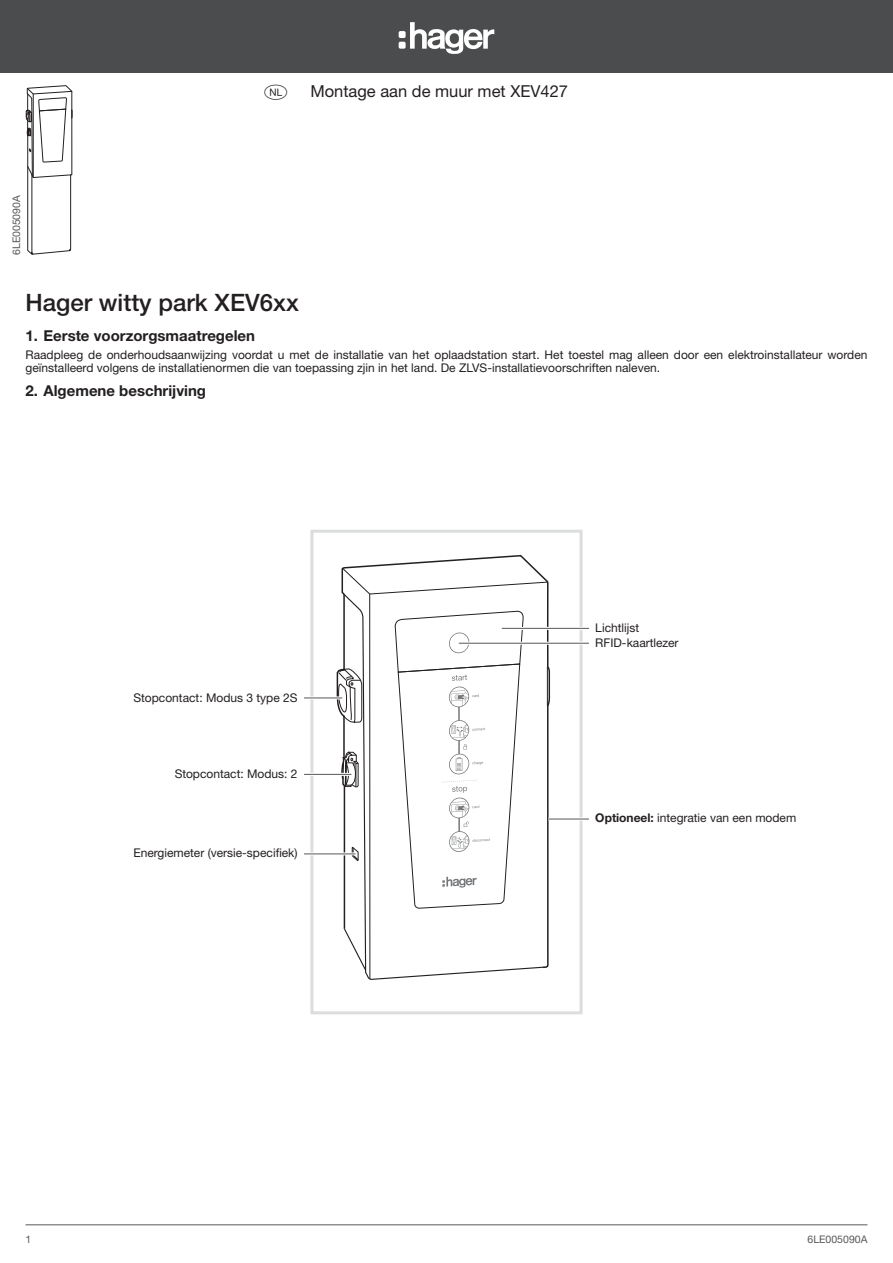
<style>
.page{position:relative;width:893px;height:1263px;background:#fff}
.page>*{position:absolute;margin:0;border:0;box-sizing:border-box;transform-origin:0 0}
.t1{font:500 24px "Helvetica Neue LTW1 G";color:#231f20}
.t2{font:16.5px "Helvetica Neue LTW1 G";color:#231f20}
.t3{font:16.5px "Hager Langues";color:#231f20}
.t4{font:700 15px "Helvetica Neue LTW1 G";color:#231f20}
.t5{font:12px/12.8px "Helvetica Neue LTW1 G";color:#231f20}
.t6{font:10.5px "Helvetica Neue LTW1 G";color:#57585a}
.s1{font-weight:700}
</style>
<div class="page">
<svg style="left:310px;top:529px;width:273px;height:486px"></svg>
<hr style="left:459px;top:642px;width:130px;height:3px;background:#fff">
<hr style="left:304px;top:696px;width:38px;height:3px;background:#fff">
<hr style="left:304px;top:773px;width:47px;height:3px;background:#fff">
<hr style="left:549px;top:817px;width:40px;height:3px;background:#fff">
<hr style="left:304px;top:852px;width:51px;height:3px;background:#fff">
<hr style="left:502px;top:627px;width:87px;height:3px;background:#fff">
<hr style="left:26px;top:1224px;width:841px;height:1px;background:#57585a">
<div style="left:0;top:0;width:893px;height:72px;background:#4b4c4d"></div>
<svg style="left:399px;top:22px;width:95px;height:32px"></svg>
<svg style="left:26px;top:85px;width:47px;height:170px"></svg>
<hr style="left:459px;top:643px;width:130px;height:1px;background:#57585a">
<hr style="left:304px;top:698px;width:38px;height:1px;background:#57585a">
<hr style="left:304px;top:774px;width:47px;height:1px;background:#57585a">
<hr style="left:549px;top:819px;width:40px;height:1px;background:#57585a">
<hr style="left:304px;top:854px;width:51px;height:1px;background:#57585a">
<hr style="left:502px;top:628px;width:87px;height:1px;background:#57585a">
<p class="t6" style="left:10px;top:255px;width:62px;rotate:-90deg">6LE005090A</p>
<h2 class="t3" style="left:264px;top:85px;width:26px">i</h2>
<h2 class="t2" style="left:310px;top:81px;width:259px">Montage aan de muur met XEV427</h2>
<h1 class="t1" style="left:26px;top:288px;width:275px">Hager witty park XEV6xx</h1>
<p class="t4" style="left:26px;top:326px;width:231px">1. Eerste voorzorgsmaatregelen</p>
<p class="t5" style="left:26px;top:348px;width:843px">Raadpleeg de onderhoudsaanwijzing voordat u met de installatie van het oplaadstation start. Het toestel mag alleen door een elektroinstallateur worden geïnstalleerd volgens de installatienormen die van toepassing zjin in het land. De ZLVS-installatievoorschriften naleven.</p>
<p class="t4" style="left:26px;top:382px;width:182px">2. Algemene beschrijving</p>
<p class="t5" style="left:134px;top:691px;width:166px">Stopcontact: Modus 3 type 2S</p>
<p class="t5" style="left:175px;top:767px;width:124px">Stopcontact: Modus: 2</p>
<p class="t5" style="left:133px;top:846px;width:166px">Energiemeter (versie-specifiek)</p>
<p class="t6" style="left:26px;top:1232px;width:7px">1</p>
<p class="t5" style="left:595px;top:619px;width:85px;line-height:15.5px">Lichtlijst<br>RFID-kaartlezer</p>
<p class="t5" style="left:595px;top:811px;width:202px"><span class="s1">Optioneel:</span> integratie van een modem</p>
<p class="t6" style="left:807px;top:1232px;width:61px">6LE005090A</p>
</div>
